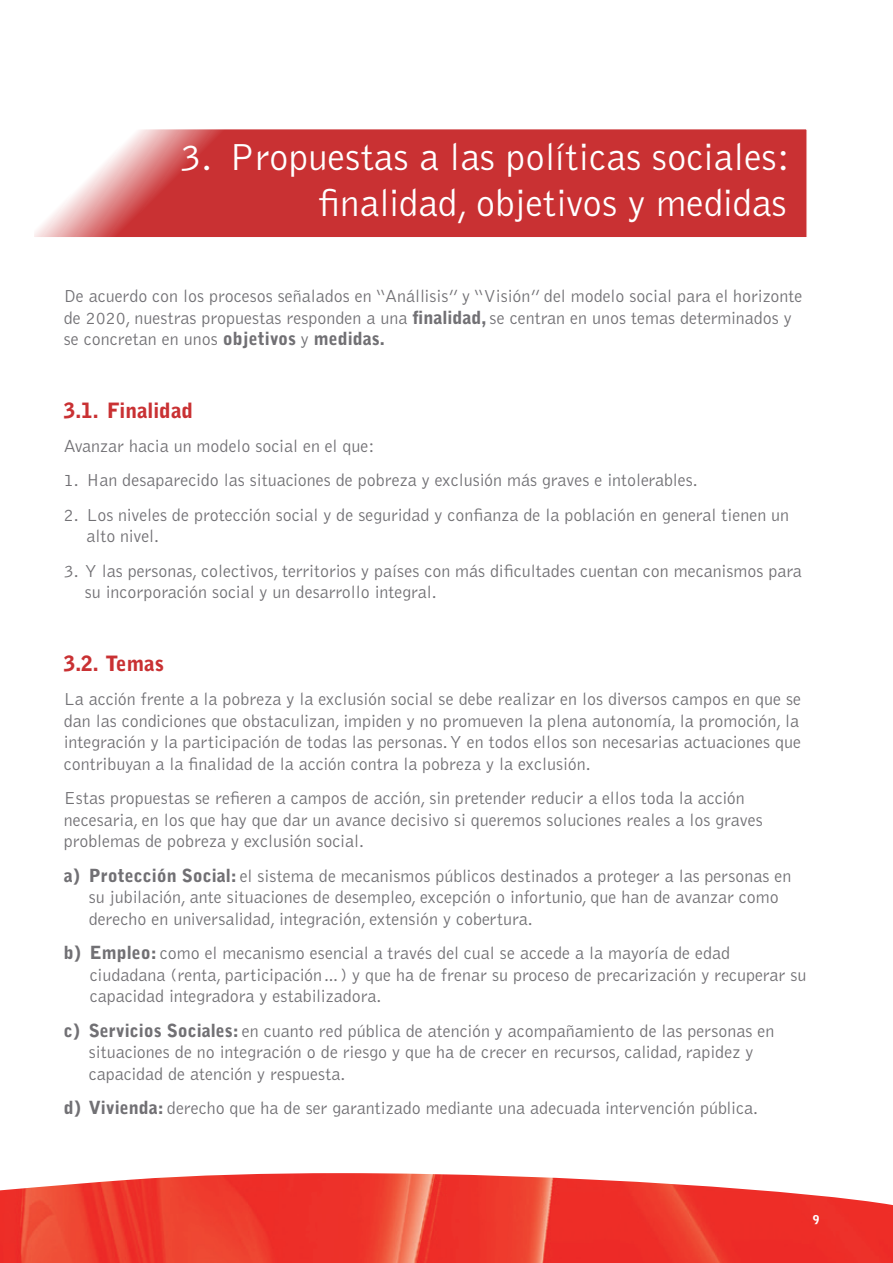
<style>
.page{position:relative;width:893px;height:1263px;background:#fff}
.page>*{position:absolute;margin:0;border:0;box-sizing:border-box;transform-origin:0 0}
.t1{font:300 39px/46.8px "Bell Gothic Std";color:#fff;text-align:right}
.Ladillo_1{font:900 21px "Bell Gothic Std";color:#c93133}
.txt{font:300 18px/21.6px "Bell Gothic Std";color:#717074}
.t2{font:900 12px "Bell Gothic Std";color:#fff}
.s1{font-weight:900}
</style>
<div class="page">
<img style="left:0;top:1173px;width:893px;height:90px">
<svg style="left:34px;top:129px;width:773px;height:108px;background:#cf4a4c"></svg>
<p class="t1" style="left:180px;top:134px;width:611px">3. Propuestas a las políticas sociales: finalidad, objetivos y medidas</p>
<p class="txt" style="left:64px;top:286px;width:740px">De acuerdo con los procesos señalados en “Anállisis” y “Visión” del modelo social para el horizonte de 2020, nuestras propuestas responden a una <span class="s1">finalidad,</span> se centran en unos temas determinados y se concretan en unos <span class="s1">objetivos</span> y <span class="s1">medidas.</span></p>
<p class="Ladillo_1" style="left:64px;top:398px;width:131px">3.1. Finalidad</p>
<p class="txt" style="left:64px;top:436px;width:312px">Avanzar hacia un modelo social en el que:</p>
<p class="txt" style="left:64px;top:470px;width:636px">1. h an desaparecido las situaciones de pobreza y exclusión más graves e intolerables.</p>
<p class="txt" style="left:86px;top:504px;width:704px;text-indent:-23px">2. los niveles de protección social y de seguridad y confianza de la población en general tienen un alto nivel.</p>
<p class="txt" style="left:85px;top:560px;width:718px;text-indent:-21px">3. y las personas, colectivos, territorios y países con más dificultades cuentan con mecanismos para su incorporación social y un desarrollo integral.</p>
<p class="Ladillo_1" style="left:64px;top:651px;width:102px">3.2. Temas</p>
<p class="txt" style="left:64px;top:688px;width:739px">La acción frente a la pobreza y la exclusión social se debe realizar en los diversos campos en que se dan las condiciones que obstaculizan, impiden y no promueven la plena autonomía, la promoción, la integración y la participación de todas las personas. Y en todos ellos son necesarias actuaciones que contribuyan a la finalidad de la acción contra la pobreza y la exclusión.</p>
<p class="txt" style="left:64px;top:788px;width:700px">Estas propuestas se refieren a campos de acción, sin pretender reducir a ellos toda la acción necesaria, en los que hay que dar un avance decisivo si queremos soluciones reales a los graves problemas de pobreza y exclusión social.</p>
<p class="txt" style="left:89px;top:865px;width:704px;text-indent:-25px"><span class="s1">a) Protección Social:</span> el sistema de mecanismos públicos destinados a proteger a las personas en su jubilación, ante situaciones de desempleo, excepción o infortunio, que han de avanzar como derecho en universalidad, integración, extensión y cobertura.</p>
<p class="txt" style="left:90px;top:943px;width:718px;text-indent:-26px"><span class="s1">b) Empleo:</span> como el mecanismo esencial a través del cual se accede a la mayoría de edad ciudadana (renta, participación…) y que ha de frenar su proceso de precarización y recuperar su capacidad integradora y estabilizadora.</p>
<p class="txt" style="left:89px;top:1020px;width:687px;text-indent:-25px"><span class="s1">c) Servicios Sociales:</span> en cuanto red pública de atención y acompañamiento de las personas en situaciones de no integración o de riesgo y que ha de crecer en recursos, calidad, rapidez y capacidad de atención y respuesta.</p>
<p class="txt" style="left:64px;top:1098px;width:696px"><span class="s1">d) Vivienda:</span> derecho que ha de ser garantizado mediante una adecuada intervención pública.</p>
<p class="t2" style="left:813px;top:1213px;width:8px">9</p>
</div>
